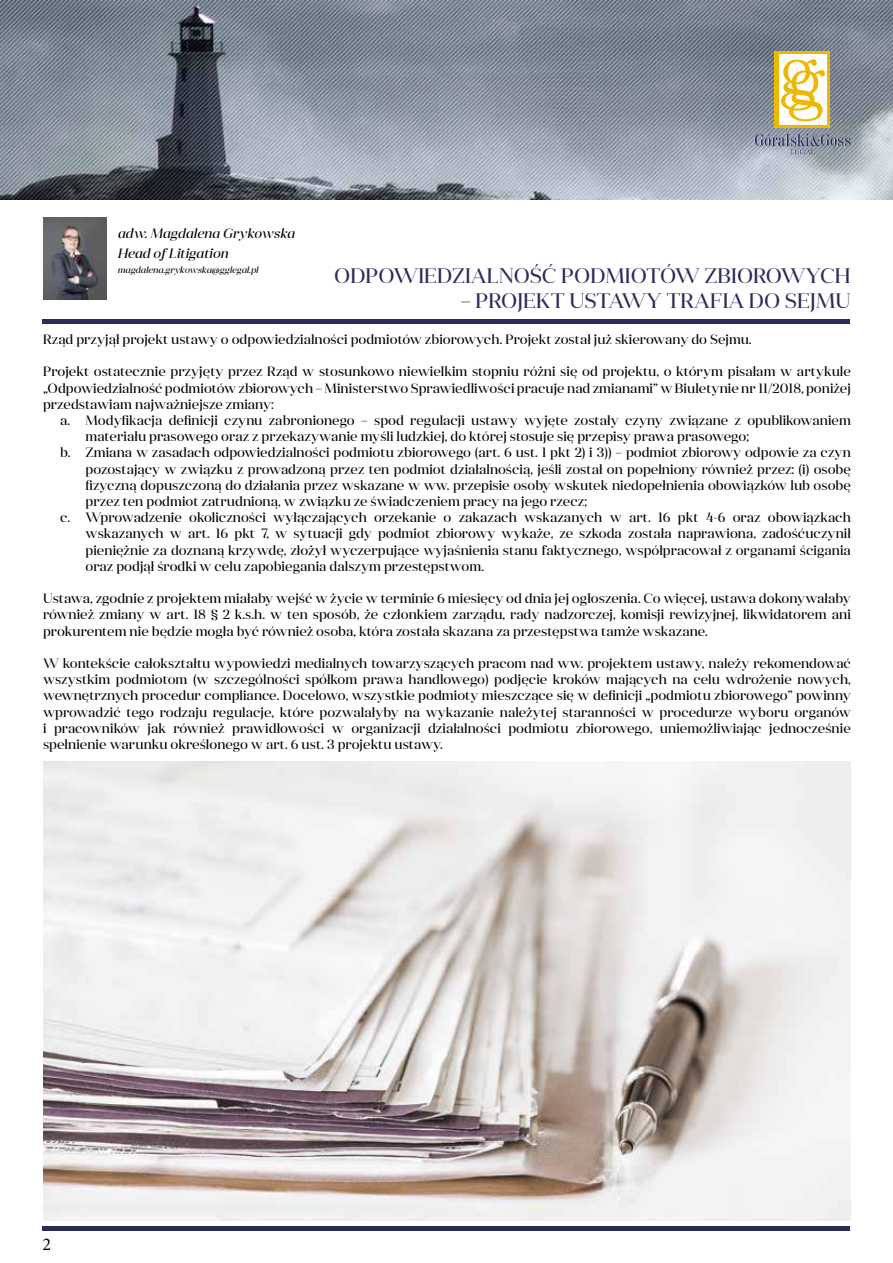
<style>
.page{position:relative;width:893px;height:1263px;background:#fff}
.page>*{position:absolute;margin:0;border:0;box-sizing:border-box;transform-origin:0 0}
.t1{font:21px "Anglecia Pro Display";color:#2a2a5b}
.t2{font:18px "Minion Pro";color:#000}
.t3{font:13.5px/16.2px "Anglecia Pro Display";color:#000;text-align:justify}
.t4{font:italic 13.5px/19.5px "Anglecia Pro Display";color:#000}
.t5{font:italic 9px "Anglecia Pro Display";color:#000}
</style>
<div class="page">
<img style="left:0;top:0;width:893px;height:200px">
<svg style="left:754px;top:134px;width:96px;height:20px"></svg>
<div style="left:774px;top:51px;width:56px;height:77px;background:#efb800"></div>
<div style="left:779px;top:54px;width:47px;height:71px;background:#fff"></div>
<svg style="left:780px;top:59px;width:45px;height:62px"></svg>
<div style="left:43px;top:319px;width:807px;height:5px;background:#2a2a5b"></div>
<hr style="left:43px;top:1226px;width:807px;height:4px;background:#2a2a5b">
<img style="left:43px;top:218px;width:64px;height:82px">
<img style="left:43px;top:761px;width:807px;height:459px">
<p class="t4" style="left:118px;top:224px;width:179px">adw. Magdalena Grykowska<br>Head of Litigation</p>
<p class="t5" style="left:118px;top:264px;width:142px">magdalena.grykowska@gglegal.pl</p>
<h1 class="t1" style="left:334px;top:262px;width:518px">ODPOWIEDZIALNOŚĆ PODMIOTÓW ZBIOROWYCH</h1>
<h1 class="t1" style="left:460px;top:287px;width:391px">– PROJEKT USTAWY TRAFIA DO SEJMU</h1>
<p class="t3" style="left:43px;top:331px;width:710px">Rząd przyjął projekt ustawy o odpowiedzialności podmiotów zbiorowych. Projekt został już skierowany do Sejmu.</p>
<p class="t3" style="left:43px;top:363px;width:809px">Projekt ostatecznie przyjęty przez Rząd w stosunkowo niewielkim stopniu różni się od projektu, o którym pisałam w artykule „Odpowiedzialność podmiotów zbiorowych – Ministerstwo Sprawiedliwości pracuje nad zmianami” w Biuletynie nr 11/2018, poniżej przedstawiam najważniejsze zmiany:</p>
<p class="t3" style="left:60px;top:412px;width:792px">a. Modyfikacja definicji czynu zabronionego – spod regulacji ustawy wyjęte zostały czyny związane z opublikowaniem</p>
<p class="t3" style="left:86px;top:428px;width:665px">materiału prasowego oraz z przekazywanie myśli ludzkiej, do której stosuje się przepisy prawa prasowego;</p>
<p class="t3" style="left:60px;top:444px;width:792px">b. Zmiana w zasadach odpowiedzialności podmiotu zbiorowego (art. 6 ust. 1 pkt 2) i 3)) – podmiot zbiorowy odpowie za czyn</p>
<p class="t3" style="left:86px;top:460px;width:767px">pozostający w związku z prowadzoną przez ten podmiot działalnością, jeśli został on popełniony również przez: (i) osobę</p>
<p class="t3" style="left:86px;top:477px;width:767px">fizyczną dopuszczoną do działania przez wskazane w ww. przepisie osoby wskutek niedopełnienia obowiązków lub osobę</p>
<p class="t3" style="left:86px;top:493px;width:503px">przez ten podmiot zatrudnioną, w związku ze świadczeniem pracy na jego rzecz;</p>
<p class="t3" style="left:60px;top:509px;width:792px">c. Wprowadzenie okoliczności wyłączających orzekanie o zakazach wskazanych w art. 16 pkt 4-6 oraz obowiązkach</p>
<p class="t3" style="left:86px;top:525px;width:767px">wskazanych w art. 16 pkt 7, w sytuacji gdy podmiot zbiorowy wykaże, ze szkoda została naprawiona, zadośćuczynił</p>
<p class="t3" style="left:86px;top:541px;width:767px">pieniężnie za doznaną krzywdę, złożył wyczerpujące wyjaśnienia stanu faktycznego, współpracował z organami ścigania</p>
<p class="t3" style="left:86px;top:558px;width:400px">oraz podjął środki w celu zapobiegania dalszym przestępstwom.</p>
<p class="t3" style="left:43px;top:590px;width:809px">Ustawa, zgodnie z projektem miałaby wejść w życie w terminie 6 miesięcy od dnia jej ogłoszenia. Co więcej, ustawa dokonywałaby również zmiany w art. 18 § 2 k.s.h. w ten sposób, że członkiem zarządu, rady nadzorczej, komisji rewizyjnej, likwidatorem ani prokurentem nie będzie mogła być również osoba, która została skazana za przestępstwa tamże wskazane.</p>
<p class="t3" style="left:43px;top:655px;width:809px">W kontekście całokształtu wypowiedzi medialnych towarzyszących pracom nad ww. projektem ustawy, należy rekomendować wszystkim podmiotom (w szczególności spółkom prawa handlowego) podjęcie kroków mających na celu wdrożenie nowych, wewnętrznych procedur compliance. Docelowo, wszystkie podmioty mieszczące się w definicji „podmiotu zbiorowego” powinny wprowadzić tego rodzaju regulacje, które pozwalałyby na wykazanie należytej staranności w procedurze wyboru organów i pracowników jak również prawidłowości w organizacji działalności podmiotu zbiorowego, uniemożliwiając jednocześnie spełnienie warunku określonego w art. 6 ust. 3 projektu ustawy.</p>
<h2 class="t2" style="left:43px;top:1232px;width:10px">2</h2>
</div>
